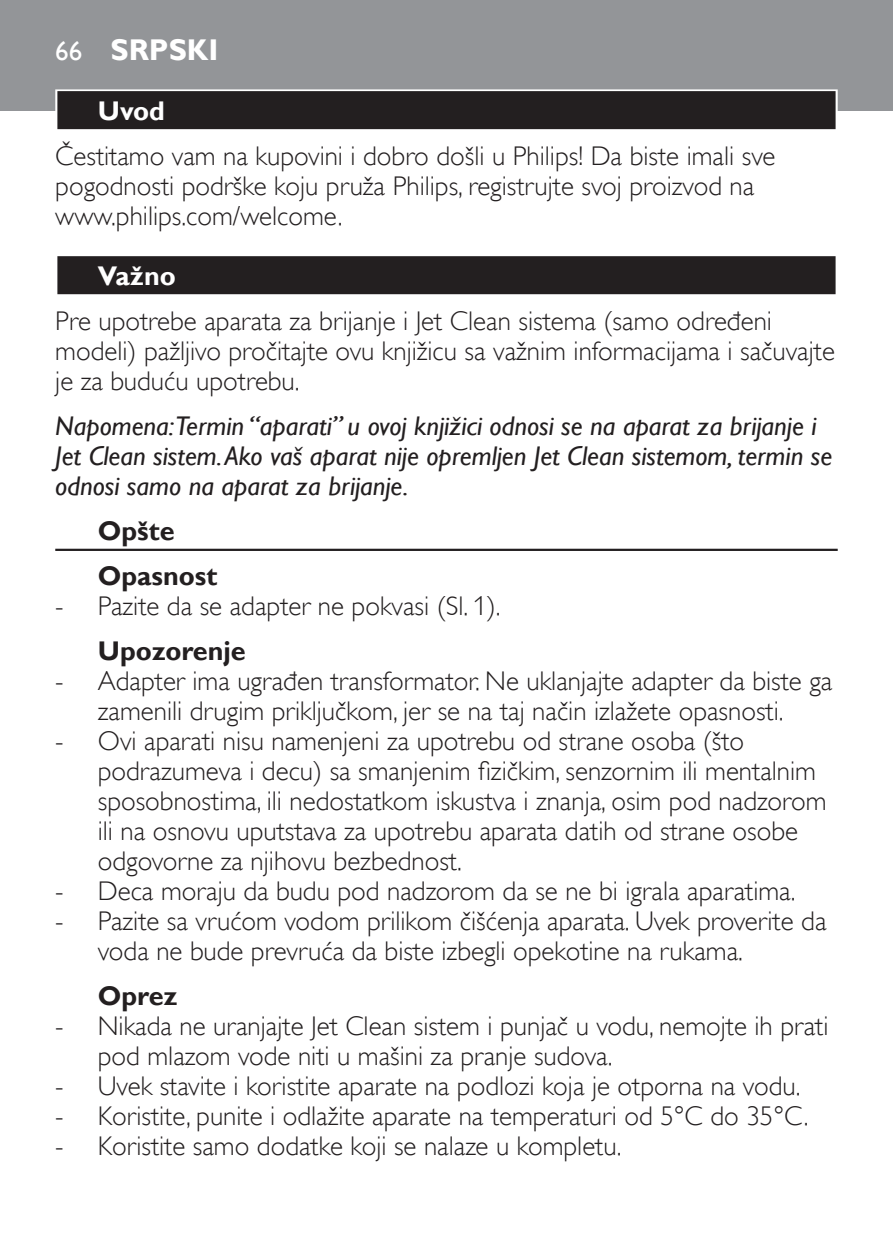
<style>
.page{position:relative;width:893px;height:1259px;background:#fff}
.page>*{position:absolute;margin:0;border:0;box-sizing:border-box;transform-origin:0 0}
.t1{font:700 30px "Gill Sans Alt One WGL";color:#fff}
.t2{font:27px/30px "Gill Sans Alt One WGL Light";color:#231f20}
.t3{font:italic 27px/30px "Gill Sans Alt One WGL";color:#231f20}
.t4{font:700 27px/45px "Gill Sans Alt One WGL";color:#231f20}
.t5{font:700 27px "Gill Sans Alt One WGL";color:#fff}
.t6{font:27px "Gill Sans Alt One WGL";color:#fff}
</style>
<div class="page">
<div style="left:0;top:0;width:893px;height:111px;background:#939598"></div>
<div style="left:55px;top:89px;width:783px;height:43px;background:linear-gradient(to right,#dcdbdc,#dcdbdc)"></div>
<div style="left:57px;top:91px;width:779px;height:38px;background:#231f20"></div>
<div style="left:55px;top:254px;width:783px;height:43px;background:linear-gradient(to right,#cecdce,#cecdce)"></div>
<div style="left:57px;top:256px;width:779px;height:38px;background:#231f20"></div>
<hr style="left:55px;top:549px;width:783px;height:2px;background:#231f20">
<p class="t6" style="left:55px;top:32px;width:28px">66</p>
<p class="t1" style="left:111px;top:29px;width:109px">Srpski</p>
<p class="t5" style="left:98px;top:92px;width:69px">Uvod</p>
<p class="t2" style="left:55px;top:141px;width:721px">Čestitamo vam na kupovini i dobro došli u Philips! Da biste imali sve pogodnosti podrške koju pruža Philips, registrujte svoj proizvod na www.philips.com/welcome.</p>
<p class="t5" style="left:98px;top:257px;width:79px">Važno</p>
<p class="t2" style="left:55px;top:306px;width:781px">Pre upotrebe aparata za brijanje i Jet Clean sistema (samo određeni modeli) pažljivo pročitajte ovu knjižicu sa važnim informacijama i sačuvajte je za buduću upotrebu.</p>
<p class="t3" style="left:55px;top:411px;width:778px">Napomena:Termin “aparati” u ovoj knjižici odnosi se na aparat za brijanje i<br>Jet Clean sistem. Ako vaš aparat nije opremljen Jet Clean sistemom, termin se odnosi samo na aparat za brijanje.</p>
<p class="t4" style="left:98px;top:508px;width:121px">Opšte<br>Opasnost</p>
<p class="t2" style="left:55px;top:591px;width:447px">- Pazite da se adapter ne pokvasi (Sl. 1).</p>
<p class="t4" style="left:98px;top:628px;width:149px">Upozorenje</p>
<p class="t2" style="left:55px;top:666px;width:779px;text-align:center">- Adapter ima ugrađen transformator. Ne uklanjajte adapter da biste ga zamenili drugim priključkom, jer se na taj način izlažete opasnosti.</p>
<p class="t2" style="left:98px;top:726px;width:730px;text-indent:-43px">- Ovi aparati nisu namenjeni za upotrebu od strane osoba (što podrazumeva i decu) sa smanjenim fizičkim, senzornim ili mentalnim sposobnostima, ili nedostatkom iskustva i znanja, osim pod nadzorom ili na osnovu uputstava za upotrebu aparata datih od strane osobe odgovorne za njihovu bezbednost.</p>
<p class="t2" style="left:55px;top:876px;width:742px">- Deca moraju da budu pod nadzorom da se ne bi igrala aparatima.</p>
<p class="t2" style="left:98px;top:906px;width:730px;text-indent:-43px">- Pazite sa vrućom vodom prilikom čišćenja aparata. Uvek proverite da voda ne bude prevruća da biste izbegli opekotine na rukama.</p>
<p class="t4" style="left:98px;top:973px;width:81px">Oprez</p>
<p class="t2" style="left:98px;top:1011px;width:732px;text-indent:-43px">- Nikada ne uranjajte Jet Clean sistem i punjač u vodu, nemojte ih prati pod mlazom vode niti u mašini za pranje sudova.</p>
<p class="t2" style="left:55px;top:1071px;width:747px">- Uvek stavite i koristite aparate na podlozi koja je otporna na vodu.</p>
<p class="t2" style="left:55px;top:1101px;width:755px">- Koristite, punite i odlažite aparate na temperaturi od 5°C do 35°C.</p>
<p class="t2" style="left:55px;top:1131px;width:568px">- Koristite samo dodatke koji se nalaze u kompletu.</p>
</div>
